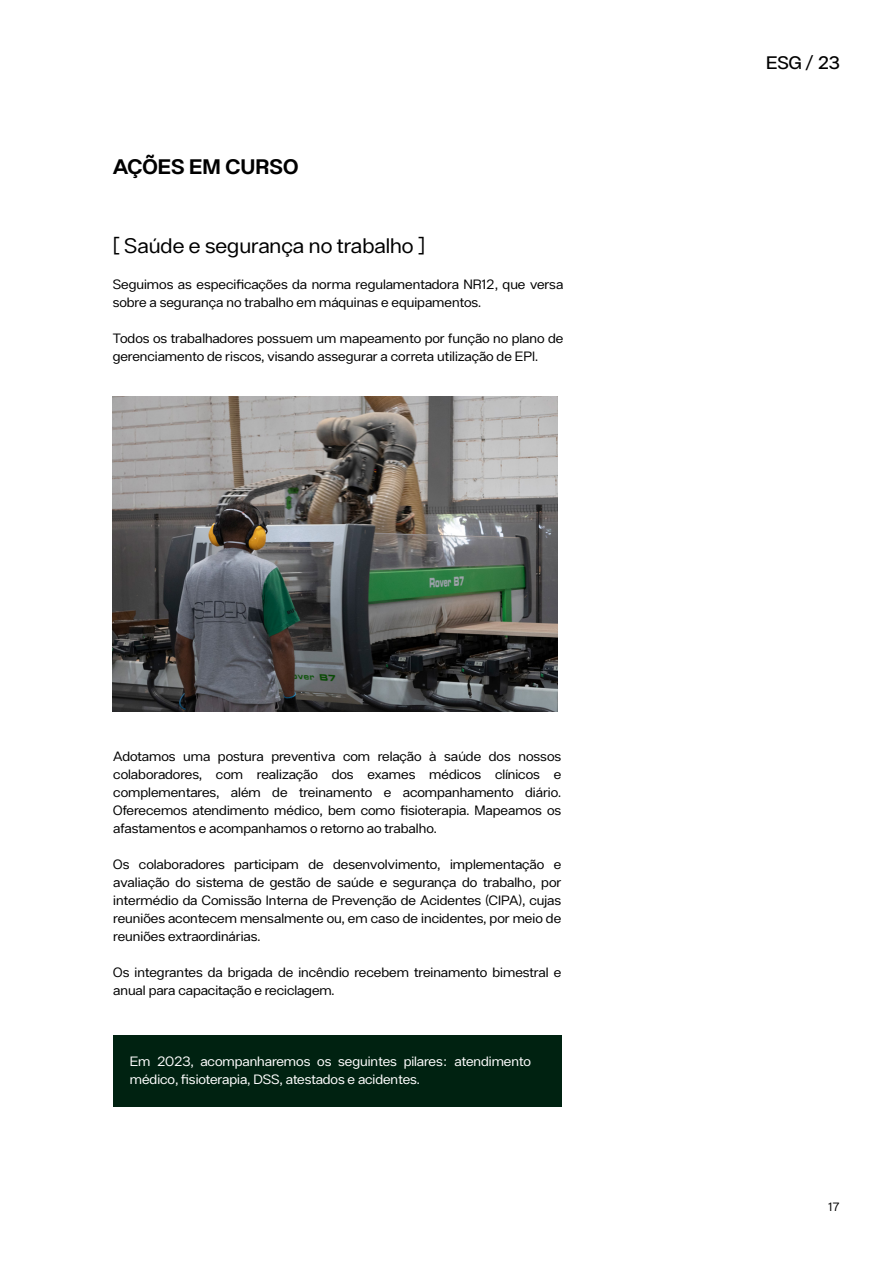
<style>
.page{position:relative;width:893px;height:1263px;background:#fff}
.page>*{position:absolute;margin:0;border:0;box-sizing:border-box;transform-origin:0 0}
.t1{font:21px "Helonik";color:#000}
.t2{font:700 21px "Helonik";color:#000}
.t3{font:500 18.15px "Helonik";color:#000}
.t4{font:13.5px/18px "Helonik";color:#000}
.t5{font:13.5px/18px "Helonik";color:#fff}
.t6{font:12px "Helonik";color:#000}
</style>
<div class="page">
<img style="left:113px;top:396px;width:445px;height:316px">
<div style="left:113px;top:1035px;width:449px;height:71px;background:#021"></div>
<h1 class="t2" style="left:113px;top:154px;width:187px">AÇÕES EM CURSO</h1>
<h1 class="t1" style="left:113px;top:233px;width:314px">[ Saúde e segurança no trabalho ]</h1>
<p class="t4" style="left:113px;top:275px;width:452px">Seguimos as especificações da norma regulamentadora NR12, que versa sobre a segurança no trabalho em máquinas e equipamentos.</p>
<p class="t4" style="left:113px;top:329px;width:452px">Todos os trabalhadores possuem um mapeamento por função no plano de gerenciamento de riscos, visando assegurar a correta utilização de EPI.</p>
<p class="t4" style="left:113px;top:747px;width:449px;text-align:justify">Adotamos uma postura preventiva com relação à saúde dos nossos colaboradores, com realização dos exames médicos clínicos e complementares, além de treinamento e acompanhamento diário.<br>Oferecemos atendimento médico, bem como fisioterapia. Mapeamos os afastamentos e acompanhamos o retorno ao trabalho.</p>
<p class="t4" style="left:113px;top:855px;width:449px;text-align:justify">Os colaboradores participam de desenvolvimento, implementação e avaliação do sistema de gestão de saúde e segurança do trabalho, por intermédio da Comissão Interna de Prevenção de Acidentes (CIPA), cujas reuniões acontecem mensalmente ou, em caso de incidentes, por meio de reuniões extraordinárias.</p>
<p class="t4" style="left:113px;top:963px;width:449px">Os integrantes da brigada de incêndio recebem treinamento bimestral e anual para capacitação e reciclagem.</p>
<p class="t5" style="left:130px;top:1052px;width:403px">Em 2023, acompanharemos os seguintes pilares: atendimento médico, fisioterapia, DSS, atestados e acidentes.</p>
<h2 class="t3" style="left:766px;top:52px;width:75px">ESG / 23</h2>
<p class="t6" style="left:828px;top:1200px;width:13px">17</p>
</div>
